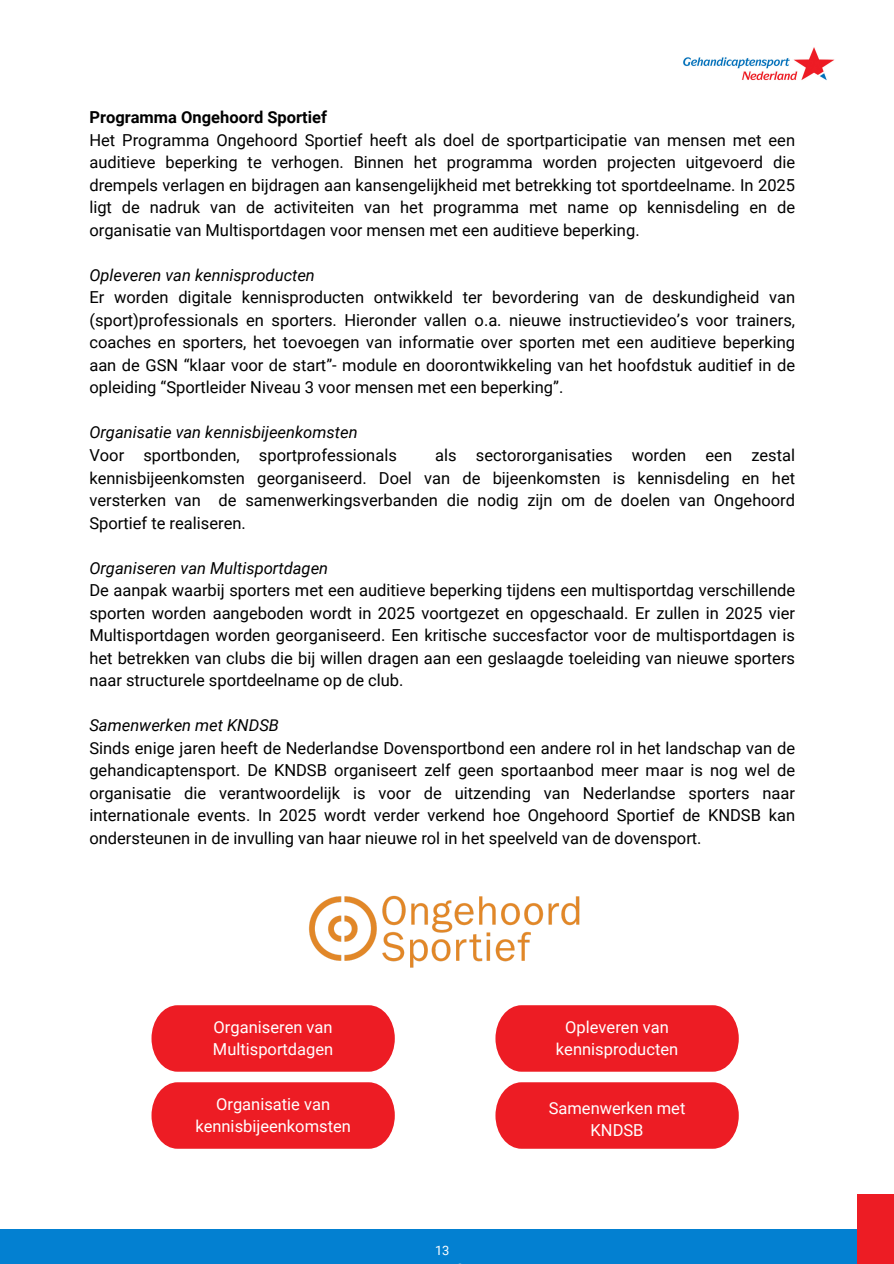
<style>
.page{position:relative;width:894px;height:1264px;background:#fff}
.page>*{position:absolute;margin:0;border:0;box-sizing:border-box;transform-origin:0 0}
.t1{font:16.5px/22.5px "Roboto";color:#000}
.t2{font:16.5px/22.5px "Roboto";color:#fff;text-align:center}
.t3{font:12.9px "Roboto";color:#fff}
.s1{font-weight:700}
.s2{font-style:italic}
</style>
<div class="page">
<div style="left:0;top:1229px;width:893px;height:34px;background:#0380d1"></div>
<div style="left:856px;top:1194px;width:37px;height:69px;background:#ed1c24"></div>
<img style="left:683px;top:47px;width:152px;height:34px">
<div style="left:151px;top:1082px;width:243px;height:66px;background:#ed1c24"></div>
<div style="left:151px;top:1005px;width:243px;height:66px;background:#ed1c24"></div>
<div style="left:495px;top:1005px;width:243px;height:66px;background:#ed1c24"></div>
<div style="left:495px;top:1082px;width:243px;height:66px;background:#ed1c24"></div>
<img style="left:309px;top:895px;width:271px;height:73px">
<p class="t1" style="left:89px;top:106px;width:707px"><span class="s1">Programma Ongehoord Sportief<br></span>Het Programma Ongehoord Sportief heeft als doel de sportparticipatie van mensen met een auditieve beperking te verhogen. Binnen het programma worden projecten uitgevoerd die drempels verlagen en bijdragen aan kansengelijkheid met betrekking tot sportdeelname. In 2025 ligt de nadruk van de activiteiten van het programma met name op kennisdeling en de organisatie van Multisportdagen voor mensen met een auditieve beperking.</p>
<h1 class="t1" style="left:89px;top:264px;width:707px"><span class="s2">Opleveren van kennisproducten<br></span>Er worden digitale kennisproducten ontwikkeld ter bevordering van de deskundigheid van (sport)professionals en sporters. Hieronder vallen o.a. nieuwe instructievideo’s voor trainers, coaches en sporters, het toevoegen van informatie over sporten met een auditieve beperking aan de GSN “klaar voor de start”- module en doorontwikkeling van het hoofdstuk auditief in de opleiding “Sportleider Niveau 3 voor mensen met een beperking”.</h1>
<h1 class="t1" style="left:89px;top:421px;width:309px"><span class="s2">Organisatie van kennisbijeenkomsten<br></span>Voor sportbonden, sportprofessionals</h1>
<h1 class="t1" style="left:89px;top:444px;width:707px;text-align:justify;text-indent:346px">als sectororganisaties worden een zestal kennisbijeenkomsten georganiseerd. Doel van de bijeenkomsten is kennisdeling en het versterken van de samenwerkingsverbanden die nodig zijn om de doelen van Ongehoord Sportief te realiseren.</h1>
<h1 class="t1" style="left:89px;top:556px;width:707px"><span class="s2">Organiseren van Multisportdagen<br></span>De aanpak waarbij sporters met een auditieve beperking tijdens een multisportdag verschillende sporten worden aangeboden wordt in 2025 voortgezet en opgeschaald. Er zullen in 2025 vier Multisportdagen worden georganiseerd. Een kritische succesfactor voor de multisportdagen is het betrekken van clubs die bij willen dragen aan een geslaagde toeleiding van nieuwe sporters naar structurele sportdeelname op de club.</h1>
<h1 class="t1" style="left:89px;top:714px;width:707px"><span class="s2">Samenwerken met KNDSB<br></span>Sinds enige jaren heeft de Nederlandse Dovensportbond een andere rol in het landschap van de gehandicaptensport. De KNDSB organiseert zelf geen sportaanbod meer maar is nog wel de organisatie die verantwoordelijk is voor de uitzending van Nederlandse sporters naar internationale events. In 2025 wordt verder verkend hoe Ongehoord Sportief de KNDSB kan ondersteunen in de invulling van haar nieuwe rol in het speelveld van de dovensport.</h1>
<p class="t2" style="left:213px;top:1015px;width:122px;text-align:left">Organiseren van<br>Multisportdagen</p>
<h1 class="t2" style="left:555px;top:1015px;width:124px">Opleveren van kennisproducten</h1>
<h1 class="t2" style="left:195px;top:1092px;width:157px">Organisatie van kennisbijeenkomsten</h1>
<h1 class="t3" style="left:435px;top:1242px;width:16px">13</h1>
<h1 class="t2" style="left:548px;top:1096px;width:138px">Samenwerken met<br>KNDSB</h1>
</div>
